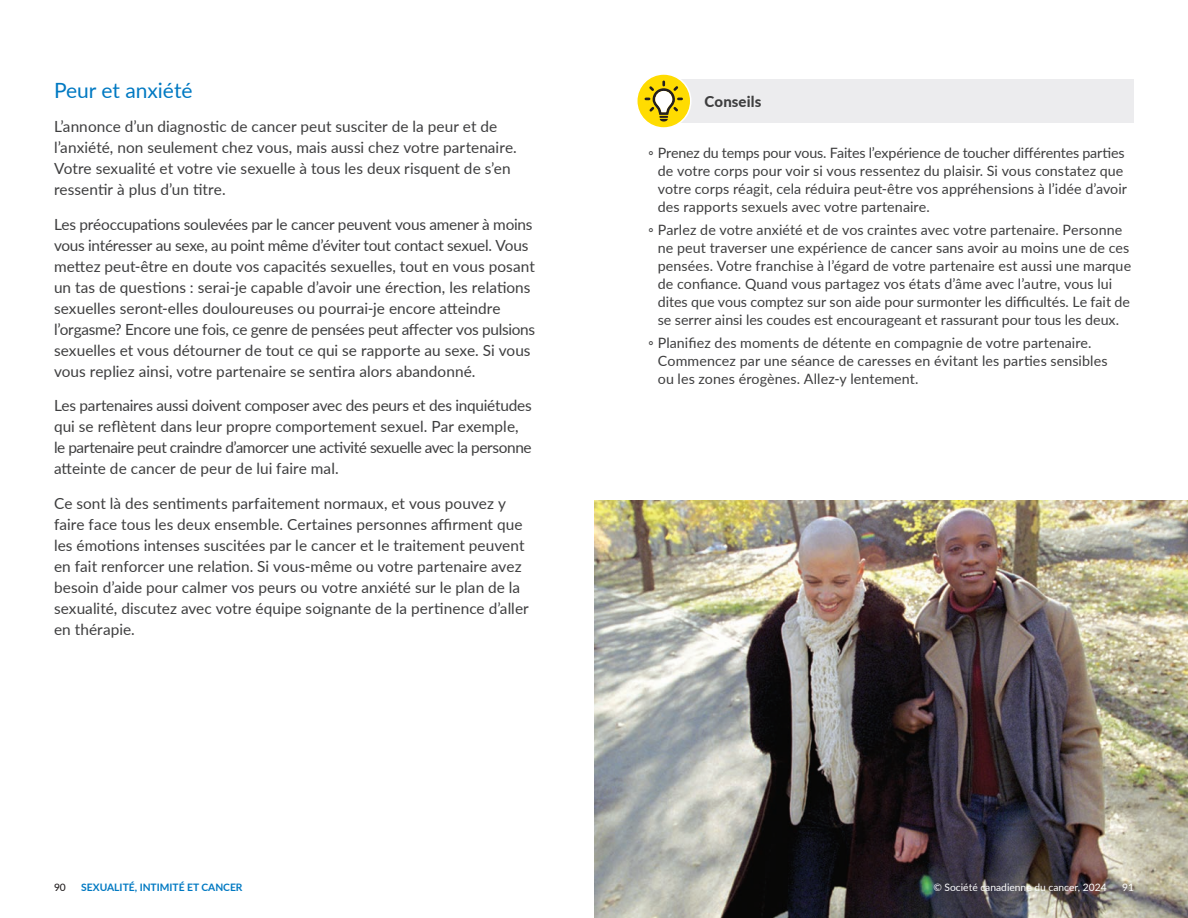
<style>
.page{position:relative;width:1188px;height:918px;background:#fff}
.page>*{position:absolute;margin:0;border:0;box-sizing:border-box;transform-origin:0 0}
.Section_Subhead-L2{font:21px "Lato";color:#0079c2}
.Body_Copy{font:15.3px/21px "Lato";color:#3e3e3f}
.Tips_Header{font:800 15px "Lato";letter-spacing:.005em;color:#3e3e3f}
.t1{font:14.25px/18px "Lato";letter-spacing:.005em;color:#3e3e3f}
.t2{font:10.2px "Lato";color:#fff}
.t3{font:700 10.2px "Lato";color:#0079c2}
.t4{font:500 10.2px "Lato";color:#231f20}
</style>
<div class="page">
<div style="left:675px;top:80px;width:459px;height:43px;background:#ececee"></div>
<svg style="left:637px;top:74px;width:54px;height:54px"></svg>
<div style="left:636px;top:73px;width:56px;height:56px;border:2px solid #fff;border-radius:50%"></div>
<svg style="left:643px;top:79px;width:41px;height:43px"></svg>
<img style="left:594px;top:500px;width:594px;height:418px">
<h2 class="Section_Subhead-L2" style="left:54px;top:75px;width:140px">Peur et anxiété</h2>
<p class="Body_Copy" style="left:54px;top:116px;width:464px">L’annonce d’un diagnostic de cancer peut susciter de la peur et de l’anxiété, non seulement chez vous, mais aussi chez votre partenaire.<br>Votre sexualité et votre vie sexuelle à tous les deux risquent de s’en ressentir à plus d’un titre.</p>
<p class="Body_Copy" style="left:54px;top:213px;width:483px">Les préoccupations soulevées par le cancer peuvent vous amener à moins vous intéresser au sexe, au point même d’éviter tout contact sexuel. Vous mettez peut-être en doute vos capacités sexuelles, tout en vous posant un tas de questions : serai-je capable d’avoir une érection, les relations sexuelles seront-elles douloureuses ou pourrai-je encore atteindre l’orgasme? Encore une fois, ce genre de pensées peut affecter vos pulsions sexuelles et vous détourner de tout ce qui se rapporte au sexe. Si vous vous repliez ainsi, votre partenaire se sentira alors abandonné.</p>
<p class="Body_Copy" style="left:54px;top:395px;width:479px">Les partenaires aussi doivent composer avec des peurs et des inquiétudes qui se reflètent dans leur propre comportement sexuel. Par exemple, le partenaire peut craindre d’amorcer une activité sexuelle avec la personne atteinte de cancer de peur de lui faire mal.</p>
<p class="Body_Copy" style="left:54px;top:492px;width:476px">Ce sont là des sentiments parfaitement normaux, et vous pouvez y faire face tous les deux ensemble. Certaines personnes affirment que les émotions intenses suscitées par le cancer et le traitement peuvent en fait renforcer une relation. Si vous-même ou votre partenaire avez besoin d’aide pour calmer vos peurs ou votre anxiété sur le plan de la sexualité, discutez avec votre équipe soignante de la pertinence d’aller en thérapie.</p>
<p class="t4" style="left:54px;top:880px;width:13px">90</p>
<p class="t3" style="left:81px;top:880px;width:163px">SEXUALITÉ, INTIMITÉ ET CANCER</p>
<p class="Tips_Header" style="left:705px;top:91px;width:58px">Conseils</p>
<p class="t1" style="left:658px;top:143px;width:471px;text-indent:-10px">◦ Prenez du temps pour vous. Faites l’expérience de toucher différentes parties de votre corps pour voir si vous ressentez du plaisir. Si vous constatez que votre corps réagit, cela réduira peut-être vos appréhensions à l’idée d’avoir des rapports sexuels avec votre partenaire.</p>
<p class="t1" style="left:658px;top:220px;width:475px;text-indent:-10px">◦ Parlez de votre anxiété et de vos craintes avec votre partenaire. Personne ne peut traverser une expérience de cancer sans avoir au moins une de ces pensées. Votre franchise à l’égard de votre partenaire est aussi une marque de confiance. Quand vous partagez vos états d’âme avec l’autre, vous lui dites que vous comptez sur son aide pour surmonter les difficultés. Le fait de se serrer ainsi les coudes est encourageant et rassurant pour tous les deux.</p>
<p class="t1" style="left:658px;top:334px;width:451px;text-indent:-10px">◦ Planifiez des moments de détente en compagnie de votre partenaire.<br>Commencez par une séance de caresses en évitant les parties sensibles ou les zones érogènes. Allez-y lentement.</p>
<p class="t2" style="left:933px;top:880px;width:175px">© Société canadienne du cancer, 2024</p>
<p class="t2" style="left:1122px;top:880px;width:13px">91</p>
</div>
